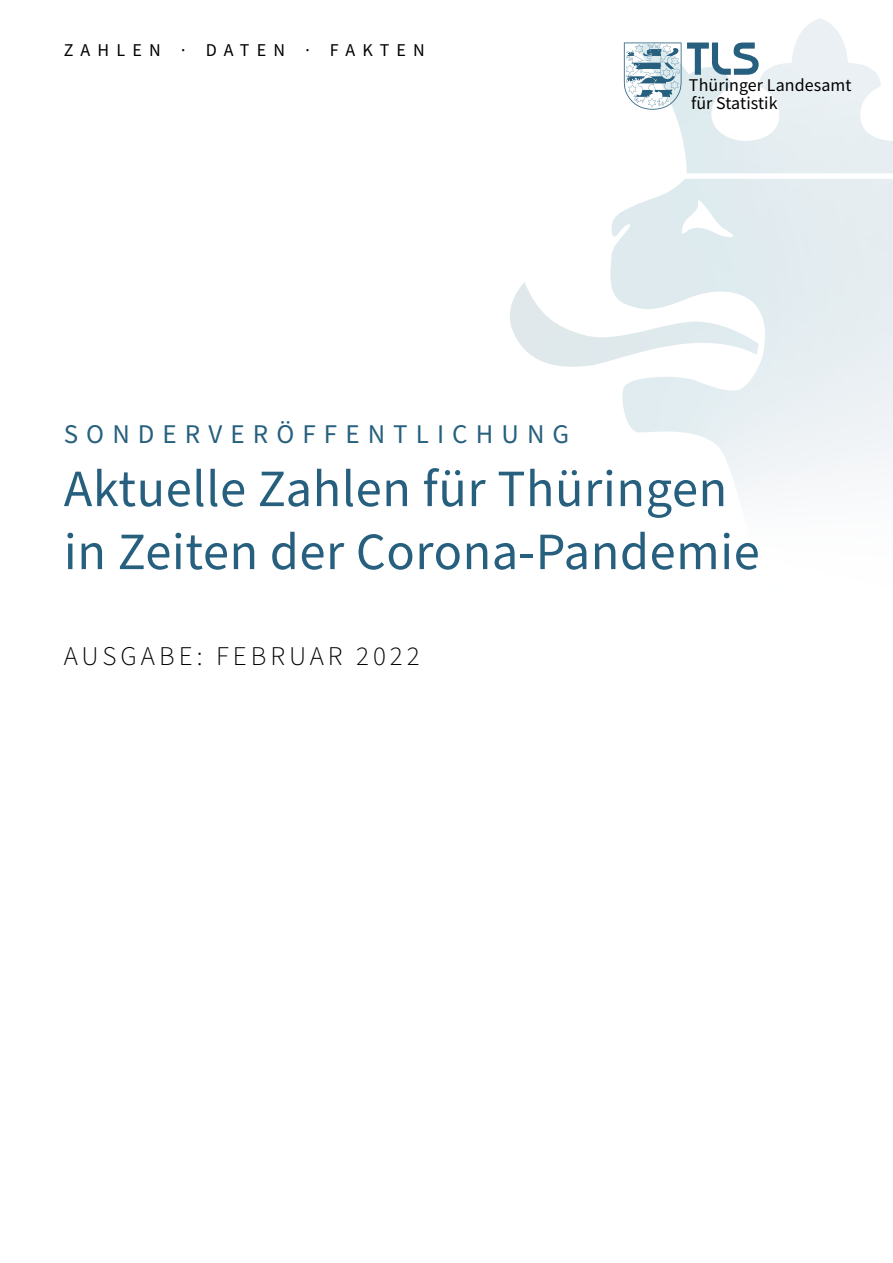
<style>
.page{position:relative;width:893px;height:1263px;background:#fff}
.page>*{position:absolute;margin:0;border:0;box-sizing:border-box;transform-origin:0 0}
.t1{font:52.5px/63px "Source Sans Pro Regular 2";letter-spacing:.01em;color:#27607f}
.t2{font:27px "Source Sans Pro Regular 2";letter-spacing:.3em;color:#27607f}
.t3{font:300 27px "Source Sans Pro";letter-spacing:.15em;color:#000}
.t4{font:18px/18px "Source Sans Pro Regular 3";letter-spacing:.005em;color:#000}
.t5{font:18px "Source Sans Pro Regular 2";letter-spacing:.4em;color:#000}
</style>
<div class="page">
<svg style="left:510px;top:18px;width:383px;height:477px"></svg>
<svg style="left:687px;top:43px;width:72px;height:32px"></svg>
<svg style="left:624px;top:43px;width:57px;height:67px"></svg>
<p class="t5" style="left:64px;top:38px;width:363px">ZAHLEN ∙ DATEN ∙ FAKTEN</p>
<p class="t4" style="left:689px;top:76px;width:164px">Thüringer Landesamt für Statistik</p>
<p class="t2" style="left:64px;top:416px;width:507px">SONDERVERÖFFENTLICHUNG</p>
<p class="t1" style="left:64px;top:459px;width:697px">Aktuelle Zahlen für Thüringen in Zeiten der Corona-Pandemie</p>
<p class="t3" style="left:64px;top:638px;width:357px">AUSGABE: FEBRUAR 2022</p>
</div>
